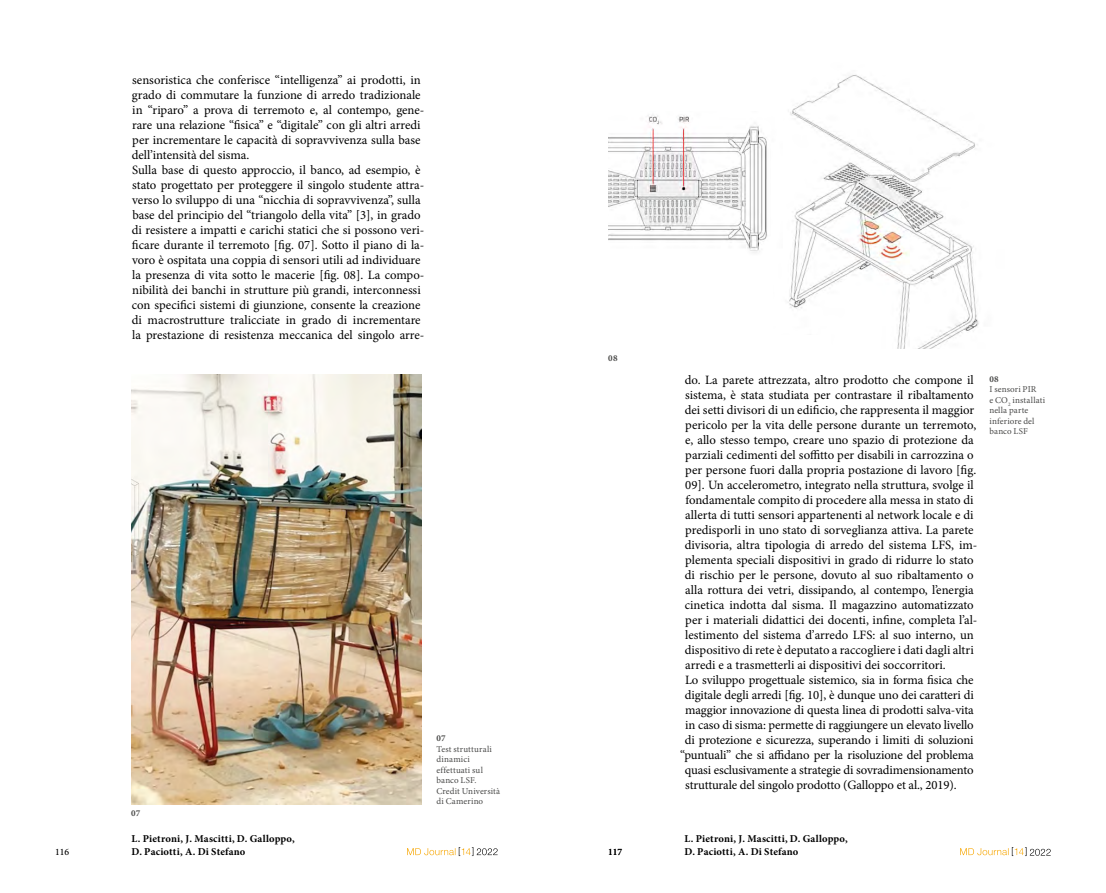
<style>
.page{position:relative;width:1106px;height:893px;background:#fff}
.page>*{position:absolute;margin:0;border:0;box-sizing:border-box;transform-origin:0 0}
.t1{font:12.75px/15px "Minion Pro";letter-spacing:-.005em;color:#000}
.t2{font:700 10.5px/13.5px "Minion Pro";letter-spacing:.015em;color:#000}
.t3{font:500 9.75px "Minion Pro";letter-spacing:-.01em;color:#000}
.t4{font:9px/10.5px "Minion Pro";letter-spacing:.015em;color:#4a4a49}
.t5{font:700 9px "Minion Pro";letter-spacing:.025em;color:#4a4a49}
</style>
<div class="page">
<svg style="left:960px;top:847px;width:90px;height:9px"></svg>
<svg style="left:407px;top:847px;width:90px;height:9px"></svg>
<img style="left:131px;top:375px;width:290px;height:429px">
<img style="left:788px;top:75px;width:191px;height:274px">
<img style="left:608px;top:114px;width:159px;height:139px">
<div style="left:764px;top:335px;width:65px;height:20px;background:#fff"></div>
<p class="t1" style="left:132px;top:73px;width:294px">sensoristica che conferisce “intelligenza” ai prodotti, in grado di commutare la funzione di arredo tradizionale in “riparo” a prova di terremoto e, al contempo, gene&shy;rare una relazione “fisica” e “digitale” con gli altri arredi per incrementare le capacità di sopravvivenza sulla base dell’intensità del sisma.<br>Sulla base di questo approccio, il banco, ad esempio, è stato progettato per proteggere il singolo studente attra&shy;verso lo sviluppo di una “nicchia di sopravvivenza”, sulla base del principio del “triangolo della vita” [3], in grado di resistere a impatti e carichi statici che si possono veri&shy;ficare durante il terremoto [fig. 07]. Sotto il piano di la&shy;voro è ospitata una coppia di sensori utili ad individuare la presenza di vita sotto le macerie [fig. 08]. La compo&shy;nibilità dei banchi in strutture più grandi, interconnessi con specifici sistemi di giunzione, consente la creazione di macrostrutture tralicciate in grado di incrementare la prestazione di resistenza meccanica del singolo arre-</p>
<p class="t5" style="left:131px;top:807px;width:11px">07</p>
<p class="t5" style="left:436px;top:732px;width:11px">07</p>
<p class="t4" style="left:436px;top:743px;width:65px">Test strutturali dinamici effettuati sul banco LSF.<br>Credit Università di Camerino</p>
<p class="t5" style="left:608px;top:352px;width:11px">08</p>
<p class="t1" style="left:685px;top:373px;width:290px">do. La parete attrezzata, altro prodotto che compone il</p>
<p class="t1" style="left:685px;top:388px;width:290px">sistema, è stata studiata per contrastare il ribaltamento</p>
<p class="t1" style="left:685px;top:403px;width:291px">dei setti divisori di un edificio, che rappresenta il maggior</p>
<p class="t1" style="left:685px;top:418px;width:292px">pericolo per la vita delle persone durante un terremoto,</p>
<p class="t1" style="left:685px;top:433px;width:290px">e, allo stesso tempo, creare uno spazio di protezione da</p>
<p class="t1" style="left:685px;top:448px;width:290px">parziali cedimenti del soffitto per disabili in carrozzina o</p>
<p class="t1" style="left:685px;top:463px;width:292px">per persone fuori dalla propria postazione di lavoro [fig.</p>
<p class="t1" style="left:685px;top:478px;width:290px">09]. Un accelerometro, integrato nella struttura, svolge il</p>
<p class="t1" style="left:685px;top:493px;width:290px">fondamentale compito di procedere alla messa in stato di</p>
<p class="t1" style="left:685px;top:508px;width:290px">allerta di tutti sensori appartenenti al network locale e di</p>
<p class="t1" style="left:685px;top:523px;width:290px">predisporli in uno stato di sorveglianza attiva. La parete</p>
<p class="t1" style="left:685px;top:538px;width:294px">divisoria, altra tipologia di arredo del sistema LFS, im-</p>
<p class="t1" style="left:685px;top:553px;width:290px">plementa speciali dispositivi in grado di ridurre lo stato</p>
<p class="t1" style="left:685px;top:568px;width:290px">di rischio per le persone, dovuto al suo ribaltamento o</p>
<p class="t1" style="left:685px;top:583px;width:290px">alla rottura dei vetri, dissipando, al contempo, l’energia</p>
<p class="t1" style="left:685px;top:598px;width:290px">cinetica indotta dal sisma. Il magazzino automatizzato</p>
<p class="t1" style="left:685px;top:613px;width:294px">per i materiali didattici dei docenti, infine, completa l’al-</p>
<p class="t1" style="left:685px;top:628px;width:290px">lestimento del sistema d’arredo LFS: al suo interno, un</p>
<p class="t1" style="left:685px;top:643px;width:290px">dispositivo di rete è deputato a raccogliere i dati dagli altri</p>
<p class="t1" style="left:685px;top:658px;width:262px">arredi e a trasmetterli ai dispositivi dei soccorritori.</p>
<p class="t1" style="left:685px;top:673px;width:290px">Lo sviluppo progettuale sistemico, sia in forma fisica che</p>
<p class="t1" style="left:685px;top:688px;width:290px">digitale degli arredi [fig. 10], è dunque uno dei caratteri di</p>
<p class="t1" style="left:685px;top:703px;width:290px">maggior innovazione di questa linea di prodotti salva-vita</p>
<p class="t1" style="left:685px;top:718px;width:290px">in caso di sisma: permette di raggiungere un elevato livello</p>
<p class="t1" style="left:685px;top:733px;width:290px">di protezione e sicurezza, superando i limiti di soluzioni</p>
<p class="t1" style="left:680px;top:748px;width:295px">“puntuali” che si affidano per la risoluzione del problema</p>
<p class="t1" style="left:685px;top:763px;width:290px">quasi esclusivamente a strategie di sovradimensionamento</p>
<p class="t1" style="left:685px;top:777px;width:273px">strutturale del singolo prodotto (Galloppo et al., 2019).</p>
<p class="t2" style="left:131px;top:831px;width:165px">L. Pietroni, J. Mascitti, D. Galloppo,<br>D. Paciotti, A. Di Stefano</p>
<p class="t2" style="left:684px;top:831px;width:165px">L. Pietroni, J. Mascitti, D. Galloppo,<br>D. Paciotti, A. Di Stefano</p>
<p class="t3" style="left:55px;top:846px;width:15px">116</p>
<p class="t3" style="left:608px;top:845px;width:15px">117</p>
<p class="t5" style="left:989px;top:372px;width:11px">08</p>
<p class="t4" style="left:989px;top:384px;width:57px">I sensori PIR<br>e CO<sub>2</sub> installati nella parte inferiore del banco LSF</p>
</div>
